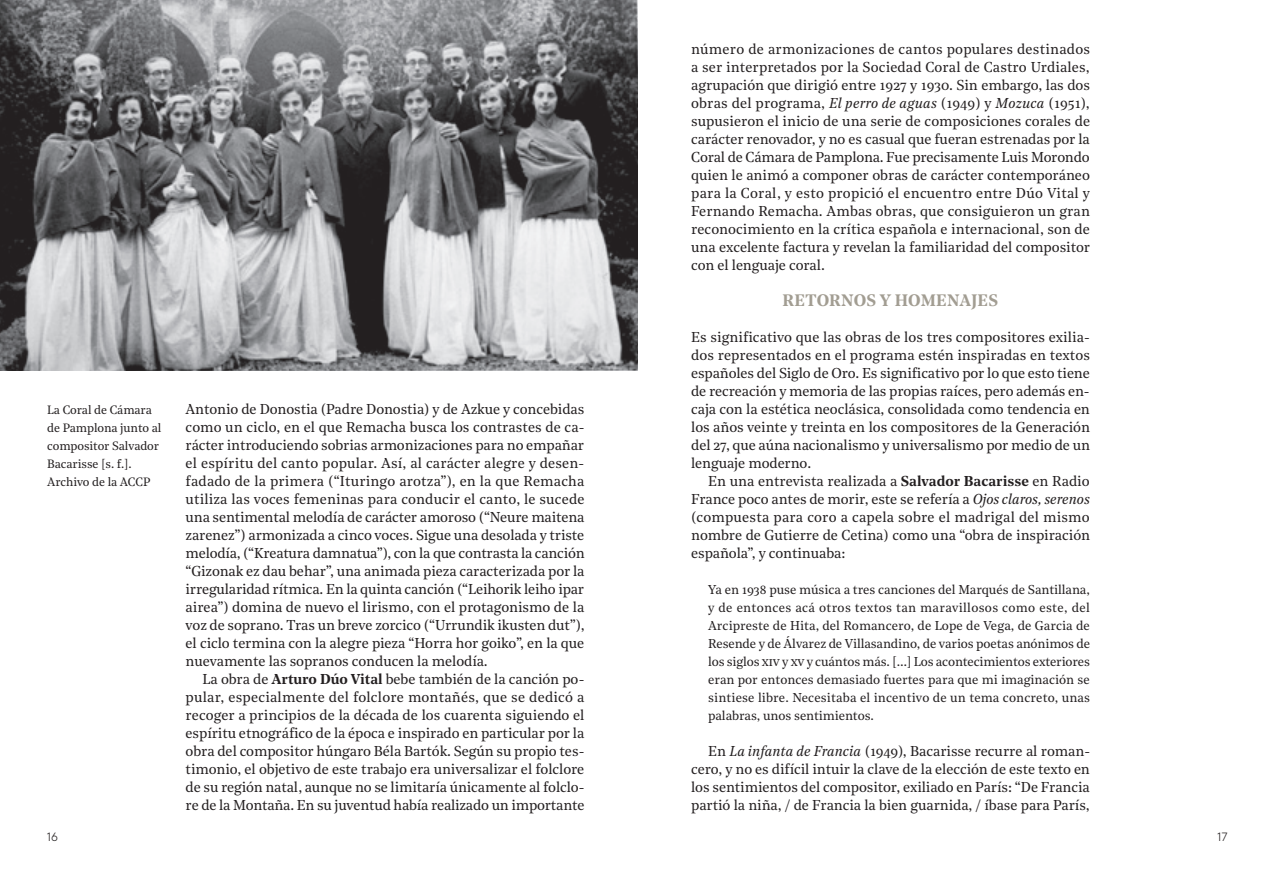
<style>
.page{position:relative;width:1276px;height:872px;background:#fff}
.page>*{position:absolute;margin:0;border:0;box-sizing:border-box;transform-origin:0 0}
.t1{font:600 16.5px "Noe Text";letter-spacing:.015em;color:#a29d92}
.t2{font:14.25px/18px "Noe Text";letter-spacing:-.005em;color:#231f20;text-align:justify}
.t3{font:12.75px/18px "Noe Text";letter-spacing:-.005em;color:#231f20;text-align:justify}
.t4{font:12px/18px "Noe Text";letter-spacing:-.005em;color:#231f20}
.t5{font:300 12px "Brown Pro";color:#231f20}
.s1{font-weight:600}
.s2{font-style:italic}
</style>
<div class="page">
<img style="left:0;top:0;width:638px;height:370px">
<p class="t4" style="left:47px;top:400px;width:116px">La Coral de Cámara de Pamplona junto al compositor Salvador<br>Bacarisse [s. f.].<br>Archivo de la ACCP</p>
<p class="t2" style="left:186px;top:399px;width:400px">Antonio de Donostia (Padre Donostia) y de Azkue y concebidas como un ciclo, en el que Remacha busca los contrastes de ca&shy;rácter introduciendo sobrias armonizaciones para no empañar el espíritu del canto popular. Así, al carácter alegre y desen&shy;fadado de la primera (“Ituringo arotza”), en la que Remacha utiliza las voces femeninas para conducir el canto, le sucede una sentimental melodía de carácter amoroso (“Neure maitena zarenez”) armonizada a cinco voces. Sigue una desolada y triste melodía, (“Kreatura damnatua”), con la que contrasta la canción “Gizonak ez dau behar”, una animada pieza caracterizada por la irregularidad rítmica. En la quinta canción (“Leihorik leiho ipar airea”) domina de nuevo el lirismo, con el protagonismo de la voz de soprano. Tras un breve zorcico (“Urrundik ikusten dut”), el ciclo termina con la alegre pieza “Horra hor goiko”, en la que nuevamente las sopranos conducen la melodía.</p>
<p class="t2" style="left:186px;top:669px;width:400px;text-indent:17px">La obra de <span class="s1">Arturo Dúo Vital</span> bebe también de la canción po&shy;pular, especialmente del folclore montañés, que se dedicó a recoger a principios de la década de los cuarenta siguiendo el espíritu etnográfico de la época e inspirado en particular por la obra del compositor húngaro Béla Bartók. Según su propio tes&shy;timonio, el objetivo de este trabajo era universalizar el folclore de su región natal, aunque no se limitaría únicamente al folclo&shy;re de la Montaña. En su juventud había realizado un importante</p>
<p class="t2" style="left:691px;top:39px;width:400px">número de armonizaciones de cantos populares destinados a ser interpretados por la Sociedad Coral de Castro Urdiales, agrupación que dirigió entre 1927 y 1930. Sin embargo, las dos obras del programa, <span class="s2">El perro de aguas</span> (1949) y <span class="s2">Mozuca</span> (1951), supusieron el inicio de una serie de composiciones corales de carácter renovador, y no es casual que fueran estrenadas por la Coral de Cámara de Pamplona. Fue precisamente Luis Morondo quien le animó a componer obras de carácter contemporáneo para la Coral, y esto propició el encuentro entre Dúo Vital y Fernando Remacha. Ambas obras, que consiguieron un gran reconocimiento en la crítica española e internacional, son de una excelente factura y revelan la familiaridad del compositor con el lenguaje coral.</p>
<p class="t1" style="left:782px;top:288px;width:217px">RETORNOS Y HOMENAJES</p>
<p class="t2" style="left:691px;top:327px;width:400px">Es significativo que las obras de los tres compositores exilia&shy;dos representados en el programa estén inspiradas en textos españoles del Siglo de Oro. Es significativo por lo que esto tiene de recreación y memoria de las propias raíces, pero además en&shy;caja con la estética neoclásica, consolidada como tendencia en los años veinte y treinta en los compositores de la Generación del 27, que aúna nacionalismo y universalismo por medio de un lenguaje moderno.</p>
<p class="t2" style="left:691px;top:471px;width:400px;text-indent:17px">En una entrevista realizada a <span class="s1">Salvador Bacarisse</span> en Radio France poco antes de morir, este se refería a <span class="s2">Ojos claros, serenos </span>(compuesta para coro a capela sobre el madrigal del mismo nombre de Gutierre de Cetina) como una “obra de inspiración española”, y continuaba:</p>
<p class="t3" style="left:708px;top:580px;width:383px">Ya en 1938 puse música a tres canciones del Marqués de Santillana, y de entonces acá otros textos tan maravillosos como este, del Arcipreste de Hita, del Romancero, de Lope de Vega, de Garcia de Resende y de Álvarez de Villasandino, de varios poetas anónimos de los siglos xiv y xv y cuántos más. […] Los acontecimientos exteriores eran por entonces demasiado fuertes para que mi imaginación se sintiese libre. Necesitaba el incentivo de un tema concreto, unas palabras, unos sentimientos.</p>
<p class="t2" style="left:691px;top:741px;width:400px;text-indent:17px">En <span class="s2">La infanta de Francia</span> (1949), Bacarisse recurre al roman&shy;cero, y no es difícil intuir la clave de la elección de este texto en los sentimientos del compositor, exiliado en París: “De Francia partió la niña, / de Francia la bien guarnida, / íbase para París,</p>
<p class="t5" style="left:47px;top:827px;width:13px">16</p>
<p class="t5" style="left:1217px;top:827px;width:12px">17</p>
</div>
